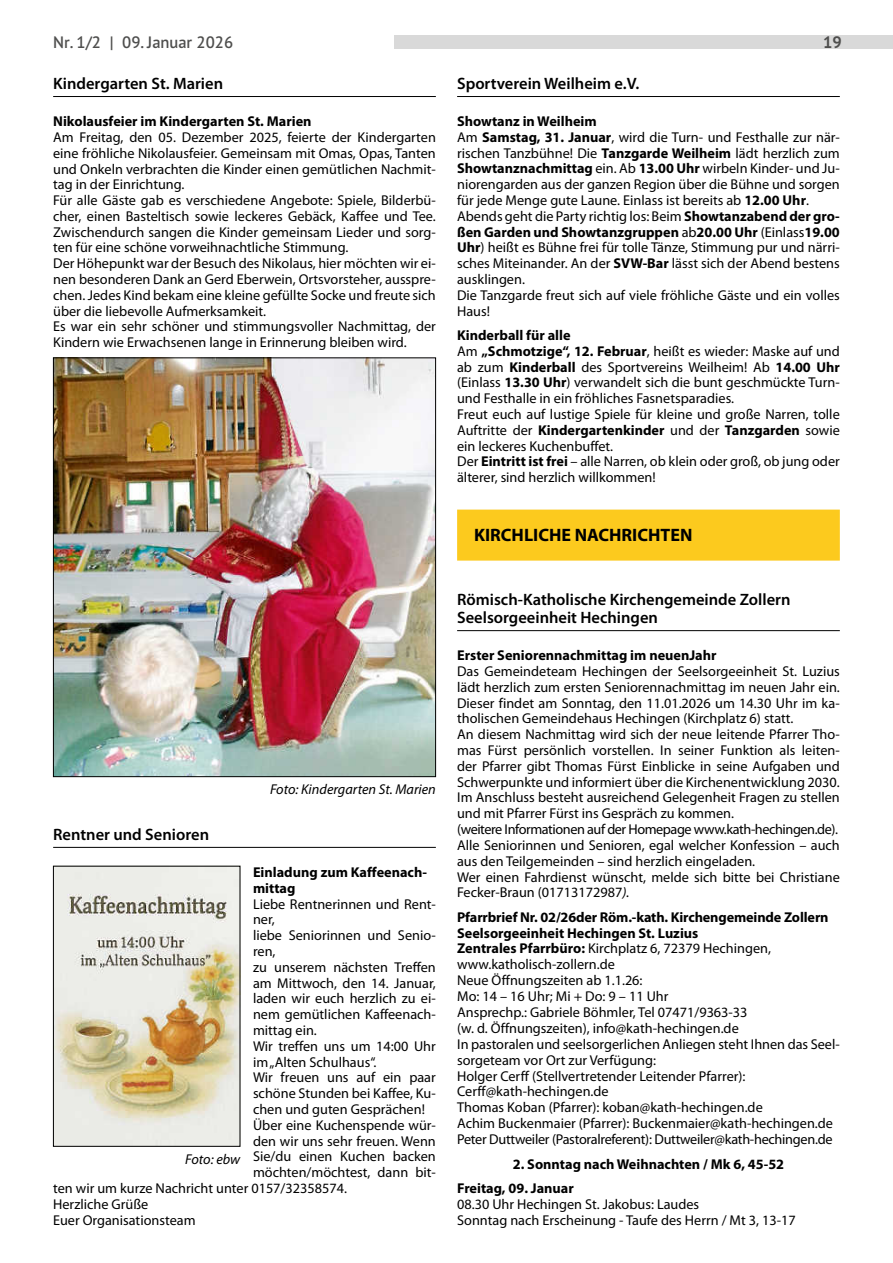
<style>
.page{position:relative;width:893px;height:1263px;background:#fff}
.page>*{position:absolute;margin:0;border:0;box-sizing:border-box;transform-origin:0 0}
.NM_Hauptrubrik{font:700 18px "Myriad Pro";color:#000}
.NM_Rubrik{font:600 16.5px/18px "Myriad Pro";color:#000}
.t1{font:600 16.5px "PT Sans Pro";color:#4e4e4d}
.t2{font:700 16.5px "PT Sans Pro";color:#4e4e4d}
.NM_Textblock{font:14.25px/15.8px "Myriad Pro";color:#000;text-align:justify}
.NM_Zwischenüberschrift{font:700 14.25px/15.8px "Myriad Pro";color:#000}
.NM_Textblock-2{font:14.25px "Myriad Pro";letter-spacing:-.02em;color:#000}
.NM_Textblock-3{font:14.25px "Myriad Pro";letter-spacing:-.03em;color:#000}
.NM_Bild{font:italic 14.25px "Myriad Pro";color:#000}
.NM_Textblock-4{font:700 14.25px "Myriad Pro";color:#000}
.s1{font-weight:700}
.s2{font-style:italic}
</style>
<div class="page">
<div style="left:394px;top:35px;width:499px;height:13px;background:#d9d9d9"></div>
<hr style="left:53px;top:96px;width:383px;height:1px;background:#000">
<hr style="left:53px;top:847px;width:383px;height:1px;background:#000">
<img style="left:55px;top:360px;width:379px;height:415px">
<img style="left:55px;top:868px;width:183px;height:276px">
<div style="left:53px;top:866px;width:187px;height:280px;border:1px solid #000"></div>
<hr style="left:457px;top:96px;width:383px;height:1px;background:#000">
<div style="left:457px;top:510px;width:383px;height:51px;background:#fcca1e"></div>
<hr style="left:457px;top:630px;width:383px;height:1px;background:#000">
<p class="t1" style="left:53px;top:31px;width:182px">Nr. 1/2 | 09. Januar 2026</p>
<p class="t2" style="left:823px;top:31px;width:20px">19</p>
<p class="NM_Rubrik" style="left:53px;top:74px;width:171px">Kindergarten St. Marien</p>
<p class="NM_Zwischenüberschrift" style="left:53px;top:113px;width:260px">Nikolausfeier im Kindergarten St. Marien</p>
<p class="NM_Textblock" style="left:53px;top:129px;width:384px">Am Freitag, den 05. Dezember 2025, feierte der Kindergarten eine fröhliche Nikolausfeier. Gemeinsam mit Omas, Opas, Tanten und Onkeln verbrachten die Kinder einen gemütlichen Nachmit&shy;tag in der Einrichtung.</p>
<p class="NM_Textblock" style="left:53px;top:192px;width:384px">Für alle Gäste gab es verschiedene Angebote: Spiele, Bilderbü&shy;cher, einen Basteltisch sowie leckeres Gebäck, Kaffee und Tee.<br>Zwischendurch sangen die Kinder gemeinsam Lieder und sorg&shy;ten für eine schöne vorweihnachtliche Stimmung.</p>
<p class="NM_Textblock" style="left:53px;top:255px;width:384px">Der Höhepunkt war der Besuch des Nikolaus, hier möchten wir ei&shy;nen besonderen Dank an Gerd Eberwein, Ortsvorsteher, ausspre&shy;chen. Jedes Kind bekam eine kleine gefüllte Socke und freute sich über die liebevolle Aufmerksamkeit.</p>
<p class="NM_Textblock" style="left:53px;top:319px;width:384px">Es war ein sehr schöner und stimmungsvoller Nachmittag, der<br>Kindern wie Erwachsenen lange in Erinnerung bleiben wird.</p>
<p class="NM_Rubrik" style="left:457px;top:74px;width:184px">Sportverein Weilheim e.V.</p>
<p class="NM_Zwischenüberschrift" style="left:457px;top:113px;width:141px">Showtanz in Weilheim</p>
<p class="NM_Textblock" style="left:457px;top:129px;width:384px">Am <span class="s1">Samstag, 31. Januar</span>, wird die Turn- und Festhalle zur när&shy;rischen Tanzbühne! Die <span class="s1">Tanzgarde Weilheim</span> lädt herzlich zum <span class="s1">Showtanznachmittag</span> ein. Ab <span class="s1">13.00 Uhr</span> wirbeln Kinder- und Ju&shy;niorengarden aus der ganzen Region über die Bühne und sorgen für jede Menge gute Laune. Einlass ist bereits ab <span class="s1">12.00 Uhr</span>.</p>
<p class="NM_Textblock" style="left:457px;top:208px;width:384px">Abends geht die Party richtig los: Beim <span class="s1">Showtanzabend der gro&shy;ßen Garden und Showtanzgruppen</span> ab<span class="s1">20.00 Uhr</span> (Einlass<span class="s1">19.00<br>Uhr</span>) heißt es Bühne frei für tolle Tänze, Stimmung pur und närri&shy;sches Miteinander. An der <span class="s1">SVW-Bar</span> lässt sich der Abend bestens ausklingen.</p>
<p class="NM_Textblock" style="left:457px;top:287px;width:384px">Die Tanzgarde freut sich auf viele fröhliche Gäste und ein volles<br>Haus!</p>
<p class="NM_Zwischenüberschrift" style="left:457px;top:327px;width:115px">Kinderball für alle</p>
<p class="NM_Textblock" style="left:457px;top:343px;width:384px">Am <span class="s1">„Schmotzige“, 12. Februar</span>, heißt es wieder: Maske auf und ab zum <span class="s1">Kinderball</span> des Sportvereins Weilheim! Ab <span class="s1">14.00 Uhr </span>(Einlass <span class="s1">13.30 Uhr</span>) verwandelt sich die bunt geschmückte Turn&shy;und Festhalle in ein fröhliches Fasnetsparadies.</p>
<p class="NM_Textblock" style="left:457px;top:406px;width:384px">Freut euch auf lustige Spiele für kleine und große Narren, tolle Auftritte der <span class="s1">Kindergartenkinder</span> und der <span class="s1">Tanzgarden</span> sowie ein leckeres Kuchenbuffet.</p>
<p class="NM_Textblock" style="left:457px;top:453px;width:384px">Der <span class="s1">Eintritt ist frei</span> – alle Narren, ob klein oder groß, ob jung oder älterer, sind herzlich willkommen!</p>
<p class="NM_Rubrik" style="left:53px;top:825px;width:157px">Rentner und Senioren</p>
<p class="NM_Bild" style="left:270px;top:780px;width:167px">Foto: Kindergarten St. Marien</p>
<p class="NM_Zwischenüberschrift" style="left:253px;top:864px;width:175px">Einladung zum Kaffeenach&shy;mittag</p>
<p class="NM_Textblock" style="left:253px;top:896px;width:184px">Liebe Rentnerinnen und Rent&shy;ner,</p>
<p class="NM_Textblock" style="left:253px;top:927px;width:184px">liebe Seniorinnen und Senio&shy;ren,</p>
<p class="NM_Textblock" style="left:253px;top:959px;width:184px">zu unserem nächsten Treffen am Mittwoch, den 14. Januar, laden wir euch herzlich zu ei&shy;nem gemütlichen Kaffeenach&shy;mittag ein.</p>
<p class="NM_Textblock" style="left:253px;top:1038px;width:184px">Wir treffen uns um 14:00 Uhr im „Alten Schulhaus“.</p>
<p class="NM_Textblock" style="left:253px;top:1069px;width:184px">Wir freuen uns auf ein paar schöne Stunden bei Kaffee, Ku&shy;chen und guten Gesprächen!</p>
<p class="NM_Textblock" style="left:253px;top:1117px;width:184px">Über eine Kuchenspende wür-</p>
<p class="NM_Textblock" style="left:253px;top:1133px;width:184px">den wir uns sehr freuen. Wenn</p>
<p class="NM_Textblock" style="left:253px;top:1148px;width:184px">Sie/du einen Kuchen backen</p>
<p class="NM_Textblock" style="left:253px;top:1164px;width:184px">möchten/möchtest, dann bit-</p>
<p class="NM_Textblock" style="left:53px;top:1180px;width:295px">ten wir um kurze Nachricht unter 0157/32358574.</p>
<p class="NM_Textblock" style="left:53px;top:1196px;width:97px">Herzliche Grüße</p>
<p class="NM_Textblock" style="left:53px;top:1212px;width:144px">Euer Organisationsteam</p>
<p class="NM_Bild" style="left:185px;top:1150px;width:57px">Foto: ebw</p>
<p class="NM_Hauptrubrik" style="left:474px;top:523px;width:220px">KIRCHLICHE NACHRICHTEN</p>
<p class="NM_Rubrik" style="left:457px;top:590px;width:335px">Römisch-Katholische Kirchengemeinde Zollern<br>Seelsorgeeinheit Hechingen</p>
<p class="NM_Zwischenüberschrift" style="left:457px;top:647px;width:261px">Erster Seniorennachmittag im neuenJahr</p>
<p class="NM_Textblock" style="left:457px;top:663px;width:384px">Das Gemeindeteam Hechingen der Seelsorgeeinheit St. Luzius lädt herzlich zum ersten Seniorennachmittag im neuen Jahr ein.<br>Dieser findet am Sonntag, den 11.01.2026 um 14.30 Uhr im ka&shy;tholischen Gemeindehaus Hechingen (Kirchplatz 6) statt.</p>
<p class="NM_Textblock" style="left:457px;top:726px;width:384px">An diesem Nachmittag wird sich der neue leitende Pfarrer Tho&shy;mas Fürst persönlich vorstellen. In seiner Funktion als leiten&shy;der Pfarrer gibt Thomas Fürst Einblicke in seine Aufgaben und Schwerpunkte und informiert über die Kirchenentwicklung 2030.</p>
<p class="NM_Textblock" style="left:457px;top:789px;width:384px">Im Anschluss besteht ausreichend Gelegenheit Fragen zu stellen und mit Pfarrer Fürst ins Gespräch zu kommen.</p>
<p class="NM_Textblock-3" style="left:457px;top:820px;width:383px">(weitere Informationen auf der Homepage www.kath-hechingen.de).</p>
<p class="NM_Textblock" style="left:457px;top:837px;width:384px">Alle Seniorinnen und Senioren, egal welcher Konfession – auch aus den Teilgemeinden – sind herzlich eingeladen.</p>
<p class="NM_Textblock" style="left:457px;top:869px;width:384px">Wer einen Fahrdienst wünscht, melde sich bitte bei Christiane<br>Fecker-Braun (01713172987<span class="s2">).</span></p>
<p class="NM_Zwischenüberschrift" style="left:457px;top:909px;width:373px">Pfarrbrief Nr. 02/26der Röm.-kath. Kirchengemeinde Zollern<br>Seelsorgeeinheit Hechingen St. Luzius</p>
<p class="NM_Textblock" style="left:457px;top:940px;width:315px"><span class="s1">Zentrales Pfarrbüro:</span> Kirchplatz 6, 72379 Hechingen,</p>
<p class="NM_Textblock" style="left:457px;top:956px;width:159px">www.katholisch-zollern.de</p>
<p class="NM_Textblock" style="left:457px;top:972px;width:187px">Neue Öffnungszeiten ab 1.1.26:</p>
<p class="NM_Textblock" style="left:457px;top:988px;width:213px">Mo: 14 – 16 Uhr; Mi + Do: 9 – 11 Uhr</p>
<p class="NM_Textblock" style="left:457px;top:1004px;width:292px">Ansprechp.: Gabriele Böhmler, Tel 07471/9363-33</p>
<p class="NM_Textblock" style="left:457px;top:1020px;width:283px">(w. d. Öffnungszeiten), info@kath-hechingen.de</p>
<p class="NM_Textblock" style="left:457px;top:1036px;width:384px">In pastoralen und seelsorgerlichen Anliegen steht Ihnen das Seel&shy;sorgeteam vor Ort zur Verfügung:</p>
<p class="NM_Textblock" style="left:457px;top:1067px;width:290px">Holger Cerff (Stellvertretender Leitender Pfarrer):</p>
<p class="NM_Textblock" style="left:457px;top:1083px;width:153px">Cerff@kath-hechingen.de</p>
<p class="NM_Textblock" style="left:457px;top:1099px;width:307px">Thomas Koban (Pfarrer): koban@kath-hechingen.de</p>
<p class="NM_Textblock" style="left:457px;top:1115px;width:377px">Achim Buckenmaier (Pfarrer): Buckenmaier@kath-hechingen.de</p>
<p class="NM_Textblock-2" style="left:457px;top:1130px;width:377px">Peter Duttweiler (Pastoralreferent): Duttweiler@kath-hechingen.de</p>
<p class="NM_Zwischenüberschrift" style="left:513px;top:1155px;width:273px">2. Sonntag nach Weihnachten / Mk 6, 45-52</p>
<p class="NM_Textblock-4" style="left:457px;top:1179px;width:118px">Freitag, 09. Januar</p>
<p class="NM_Textblock" style="left:457px;top:1196px;width:244px">08.30 Uhr Hechingen St. Jakobus: Laudes</p>
<p class="NM_Textblock" style="left:457px;top:1212px;width:340px">Sonntag nach Erscheinung - Taufe des Herrn / Mt 3, 13-17</p>
</div>
